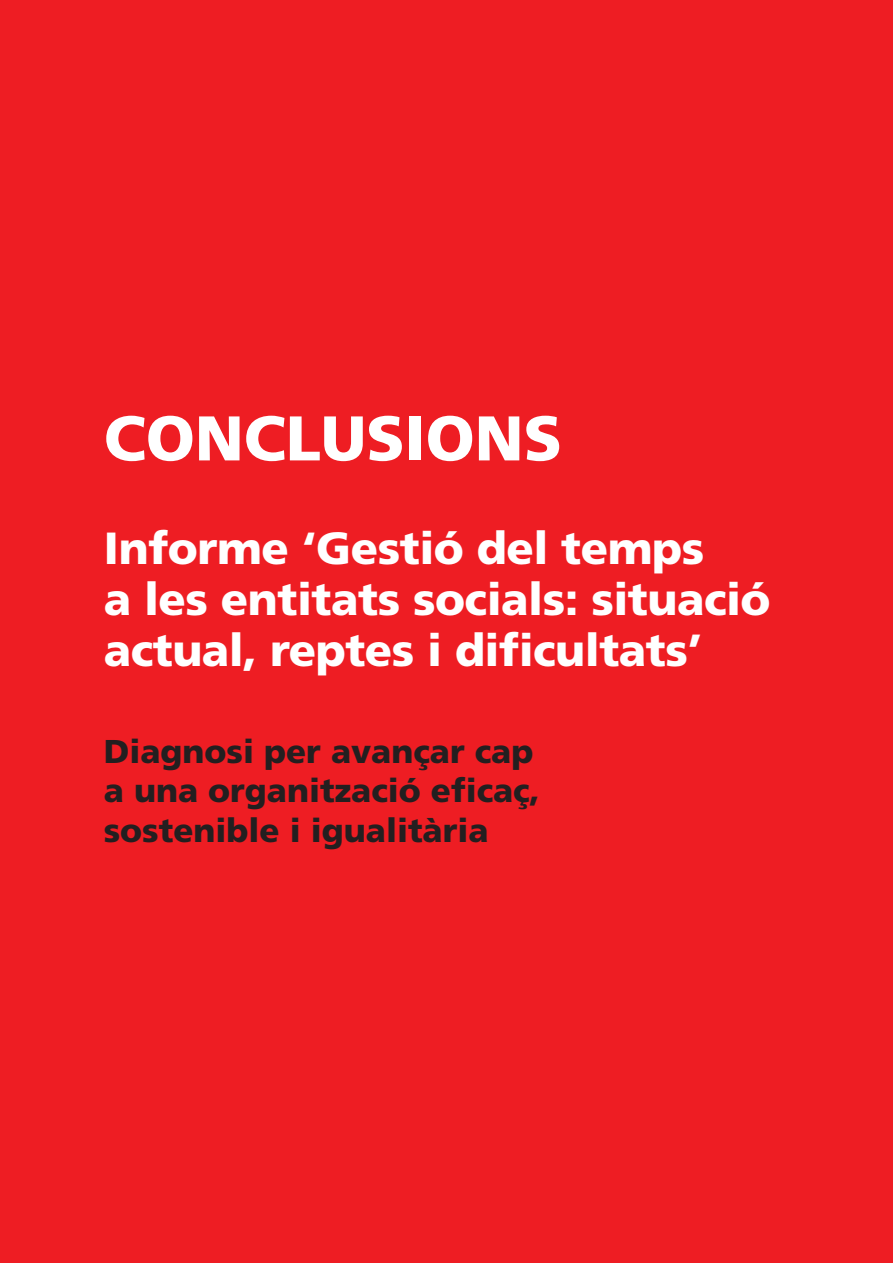
<style>
.page{position:relative;width:893px;height:1263px;background:#ee1d23}
.page>*{position:absolute;margin:0;border:0;box-sizing:border-box;transform-origin:0 0}
.t1{font:900 63px "Frutiger";color:#fff}
.t2{font:900 45px/51px "Frutiger";letter-spacing:-.01em;color:#fff}
.t3{font:900 33px/39.6px "Frutiger";color:#231f20}
</style>
<div class="page">
<h1 class="t1" style="left:104px;top:413px;width:460px">CONCLUSIONS</h1>
<p class="t2" style="left:104px;top:526px;width:668px">Informe ‘Gestió del temps<br>a les entitats socials: situació actual, reptes i dificultats’</p>
<p class="t3" style="left:104px;top:734px;width:438px">Diagnosi per avançar cap a una organització eficaç, sostenible i igualitària</p>
</div>
